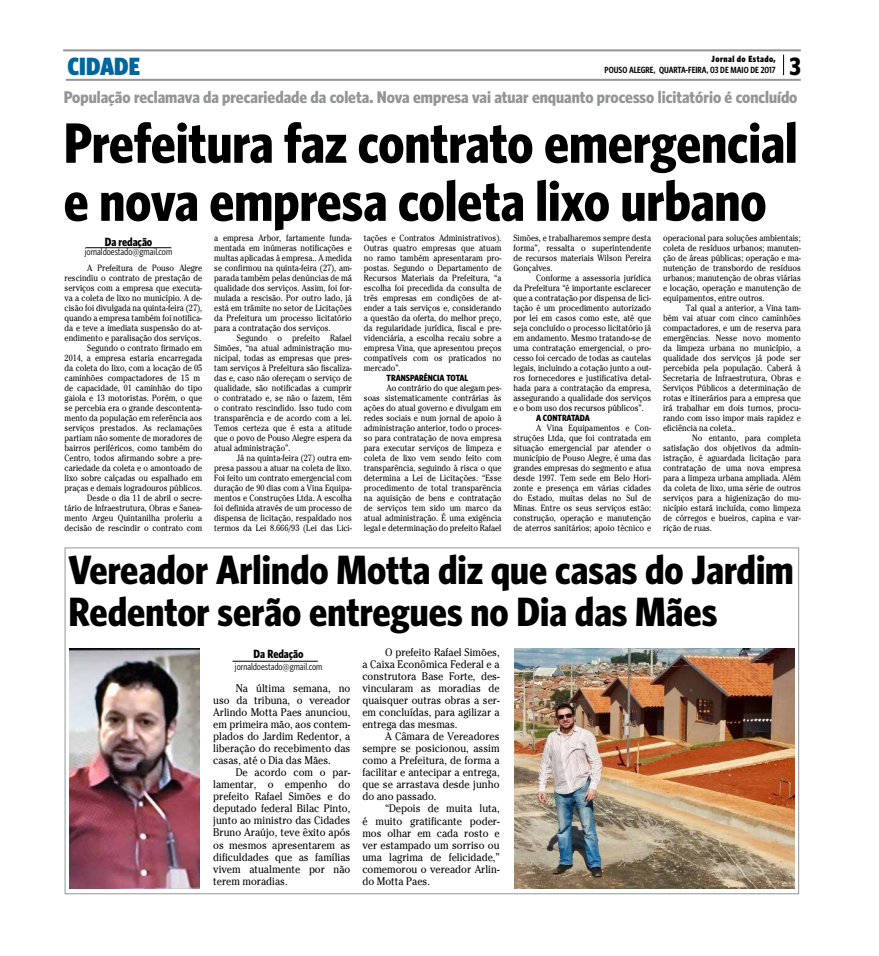
<style>
.page{position:relative;width:879px;height:956px;background:#fff}
.page>*{position:absolute;margin:0;border:0;box-sizing:border-box;transform-origin:0 0}
.t1{font:700 57px/58px "Whitney Condensed";color:#000}
.t2{font:700 41px/42px "Whitney Condensed";color:#000;scale:1.04 1}
.t3{font:900 25px "Whitney Condensed";color:#01669c}
.t4{font:700 25px "Whitney Condensed";color:#000}
.t5{font:700 17px "Whitney Condensed";color:#939598;scale:1.07 1}
.t6{font:700 12px "Whitney Condensed";color:#000}
.t7{font:11px/12px "Cheltenham Cnd N";color:#000;text-align:justify;scale:1.07 1}
.t8{font:10px "Whitney Condensed";color:#000}
.t9{font:9px/10px "Cheltenham Cnd N";color:#000;text-align:justify}
.t10{font:600 9px "Whitney Condensed";color:#000}
.t11{font:700 9px "Whitney Condensed";color:#000}
.t12{font:900 9px "Whitney Condensed";letter-spacing:.05em;color:#000}
</style>
<div class="page">
<svg style="left:783px;top:55px;width:1px;height:20px"></svg>
<hr style="left:66px;top:79px;width:735px;height:2px;background:#939598">
<hr style="left:63px;top:49px;width:738px;height:2px;background:#939598">
<hr style="left:85px;top:247px;width:86px;height:1px;background:#000">
<hr style="left:232px;top:661px;width:86px;height:1px;background:#000">
<img style="left:514px;top:648px;width:280px;height:240px">
<img style="left:69px;top:648px;width:131px;height:240px">
<p class="t12" style="left:711px;top:53px;width:66px">Jornal do Estado,</p>
<h3 class="t3" style="left:67px;top:51px;width:74px">CIDADE</h3>
<p class="t10" style="left:604px;top:64px;width:172px">POUSO ALEGRE, QUARTA-FEIRA, 03 DE MAIO DE 2017</p>
<h3 class="t4" style="left:789px;top:52px;width:13px">3</h3>
<h3 class="t5" style="left:64px;top:87px;width:687px">População reclamava da precariedade da coleta. Nova empresa vai atuar enquanto processo licitatório é concluído</h3>
<h1 class="t1" style="left:64px;top:113px;width:735px">Prefeitura faz contrato emergencial e nova empresa coleta lixo urbano</h1>
<h3 class="t6" style="left:105px;top:235px;width:49px">Da redação</h3>
<p class="t8" style="left:85px;top:246px;width:89px">jornaldoestado@gmail.com</p>
<p class="t9" style="left:65px;top:262px;width:139px;text-align:right">A Prefeitura de Pouso Alegre rescindiu o contrato de prestação de serviços com a empresa que executa&shy;va a coleta de lixo no município. A de&shy;cisão foi divulgada na quinta-feira (27), quando a empresa também foi notifica&shy;da e teve a imediata suspensão do at&shy;endimento e paralisação dos serviços.<br>Segundo o contrato firmado em<br>2014, a empresa estaria encarregada da coleta do lixo, com a locação de 05 caminhões compactadores de 15 m³ de capacidade, 01 caminhão do tipo gaiola e 13 motoristas. Porém, o que se percebia era o grande descontenta&shy;mento da população em referência aos serviços prestados. As reclamações partiam não somente de moradores de bairros periféricos, como também do Centro, todos afirmando sobre a pre&shy;cariedade da coleta e o amontoado de lixo sobre calçadas ou espalhado em praças e demais logradouros públicos.<br>Desde o dia 11 de abril o secre-<br>tário de Infraestrutura, Obras e Sanea&shy;mento Argeu Quintanilha proferiu a decisão de rescindir o contrato com</p>
<p class="t9" style="left:214px;top:232px;width:139px">a empresa Arbor, fartamente funda&shy;mentada em inúmeras notificações e multas aplicadas à empresa.. A medida se confirmou na quinta-feira (27), am&shy;parada também pelas denúncias de má qualidade dos serviços. Assim, foi for&shy;mulada a rescisão. Por outro lado, já está em trâmite no setor de Licitações da Prefeitura um processo licitatório para a contratação dos serviços.</p>
<p class="t9" style="left:214px;top:332px;width:139px;text-indent:23px">Segundo o prefeito Rafael Simões, “na atual administração mu&shy;nicipal, todas as empresas que pres&shy;tam serviços à Prefeitura são fiscaliza&shy;das e, caso não ofereçam o serviço de qualidade, são notificadas a cumprir o contratado e, se não o fazem, têm o contrato rescindido. Isso tudo com transparência e de acordo com a lei.<br>Temos certeza que é esta a atitude que o povo de Pouso Alegre espera da atual administração”.</p>
<p class="t9" style="left:214px;top:452px;width:139px;text-indent:23px">Já na quinta-feira (27) outra em&shy;presa passou a atuar na coleta de lixo.<br>Foi feito um contrato emergencial com duração de 90 dias com a Vina Equipa&shy;mentos e Construções Ltda. A escolha foi definida através de um processo de dispensa de licitação, respaldado nos termos da Lei 8.666/93 (Lei das Lici-</p>
<p class="t9" style="left:364px;top:232px;width:139px">tações e Contratos Administrativos).<br>Outras quatro empresas que atuam no ramo também apresentaram pro&shy;postas. Segundo o Departamento de Recursos Materiais da Prefeitura, “a escolha foi precedida da consulta de três empresas em condições de at&shy;ender a tais serviços e, considerando a questão da oferta, do melhor preço, da regularidade jurídica, fiscal e pre&shy;videnciária, a escolha recaiu sobre a empresa Vina, que apresentou preços compatíveis com os praticados no mercado”.</p>
<p class="t11" style="left:386px;top:372px;width:83px">TRANSPARÊNCIA TOTAL</p>
<p class="t9" style="left:364px;top:382px;width:139px;text-indent:23px">Ao contrário do que alegam pes&shy;soas sistematicamente contrárias às ações do atual governo e divulgam em redes sociais e num jornal de apoio à administração anterior, todo o proces&shy;so para contratação de nova empresa para executar serviços de limpeza e coleta de lixo vem sendo feito com transparência, seguindo à risca o que determina a Lei de Licitações. “Esse procedimento de total transparência na aquisição de bens e contratação de serviços tem sido um marco da atual administração. É uma exigência legal e determinação do prefeito Rafael</p>
<p class="t9" style="left:513px;top:232px;width:139px">Simões, e trabalharemos sempre desta forma”, ressalta o superintendente de recursos materiais Wilson Pereira Gonçalves.</p>
<p class="t9" style="left:513px;top:272px;width:139px;text-indent:23px">Conforme a assessoria jurídica da Prefeitura “é importante esclarecer que a contratação por dispensa de lici&shy;tação é um procedimento autorizado por lei em casos como este, até que seja concluído o processo licitatório já em andamento. Mesmo tratando-se de uma contratação emergencial, o pro&shy;cesso foi cercado de todas as cautelas legais, incluindo a cotação junto a out&shy;ros fornecedores e justificativa detal&shy;hada para a contratação da empresa, assegurando a qualidade dos serviços e o bom uso dos recursos públicos”.</p>
<p class="t11" style="left:536px;top:412px;width:55px">A CONTRATADA</p>
<p class="t9" style="left:513px;top:422px;width:139px;text-indent:23px">A Vina Equipamentos e Con&shy;struções Ltda, que foi contratada em situação emergencial par atender o município de Pouso Alegre, é uma das grandes empresas do segmento e atua desde 1997. Tem sede em Belo Hori&shy;zonte e presença em várias cidades do Estado, muitas delas no Sul de Minas. Entre os seus serviços estão: construção, operação e manutenção de aterros sanitários; apoio técnico e</p>
<p class="t9" style="left:663px;top:232px;width:139px">operacional para soluções ambientais; coleta de resíduos urbanos; manuten&shy;ção de áreas públicas; operação e ma&shy;nutenção de transbordo de resíduos urbanos; manutenção de obras viárias e locação, operação e manutenção de equipamentos, entre outros.</p>
<p class="t9" style="left:663px;top:302px;width:139px;text-indent:23px">Tal qual a anterior, a Vina tam&shy;bém vai atuar com cinco caminhões compactadores, e um de reserva para emergências. Nesse novo momento da limpeza urbana no município, a qualidade dos serviços já pode ser percebida pela população. Caberá à Secretaria de Infraestrutura, Obras e Serviços Públicos a determinação de rotas e itinerários para a empresa que irá trabalhar em dois turnos, procu&shy;rando com isso impor mais rapidez e eficiência na coleta..</p>
<p class="t9" style="left:663px;top:432px;width:139px;text-indent:29px">No entanto, para completa satisfação dos objetivos da admin&shy;istração, é aguardada licitação para contratação de uma nova empresa para a limpeza urbana ampliada. Além da coleta de lixo, uma série de outros serviços para a higienização do mu&shy;nicípio estará incluída, como limpeza de córregos e bueiros, capina e var&shy;rição de ruas.</p>
<h2 class="t2" style="left:69px;top:548px;width:698px">Vereador Arlindo Motta diz que casas do Jardim<br>Redentor serão entregues no Dia das Mães</h2>
<h3 class="t6" style="left:254px;top:646px;width:52px">Da Redação</h3>
<p class="t8" style="left:235px;top:660px;width:89px">jornaldoestado@gmail.com</p>
<p class="t7" style="left:213px;top:682px;width:130px;text-indent:23px">Na última semana, no uso da tribuna, o vereador Arlindo Motta Paes anunciou, em primeira mão, aos contem&shy;plados do Jardim Redentor, a liberação do recebimento das casas, até o Dia das Mães.</p>
<p class="t7" style="left:213px;top:766px;width:130px;text-indent:23px">De acordo com o par&shy;lamentar, o empenho do prefeito Rafael Simões e do deputado federal Bilac Pinto, junto ao ministro das Cidades Bruno Araújo, teve êxito após os mesmos apresentarem as dificuldades que as famílias vivem atualmente por não terem moradias.</p>
<p class="t7" style="left:362px;top:646px;width:130px;text-indent:23px">O prefeito Rafael Simões, a Caixa Econômica Federal e a construtora Base Forte, des&shy;vincularam as moradias de quaisquer outras obras a ser&shy;em concluídas, para agilizar a entrega das mesmas.</p>
<p class="t7" style="left:362px;top:730px;width:130px;text-indent:23px">A Câmara de Vereadores sempre se posicionou, assim como a Prefeitura, de forma a facilitar e antecipar a entrega, que se arrastava desde junho do ano passado.</p>
<p class="t7" style="left:362px;top:802px;width:130px;text-indent:23px">“Depois de muita luta, é muito gratificante poder&shy;mos olhar em cada rosto e ver estampado um sorriso ou uma lagrima de felicidade,” comemorou o vereador Arlin&shy;do Motta Paes.</p>
</div>
